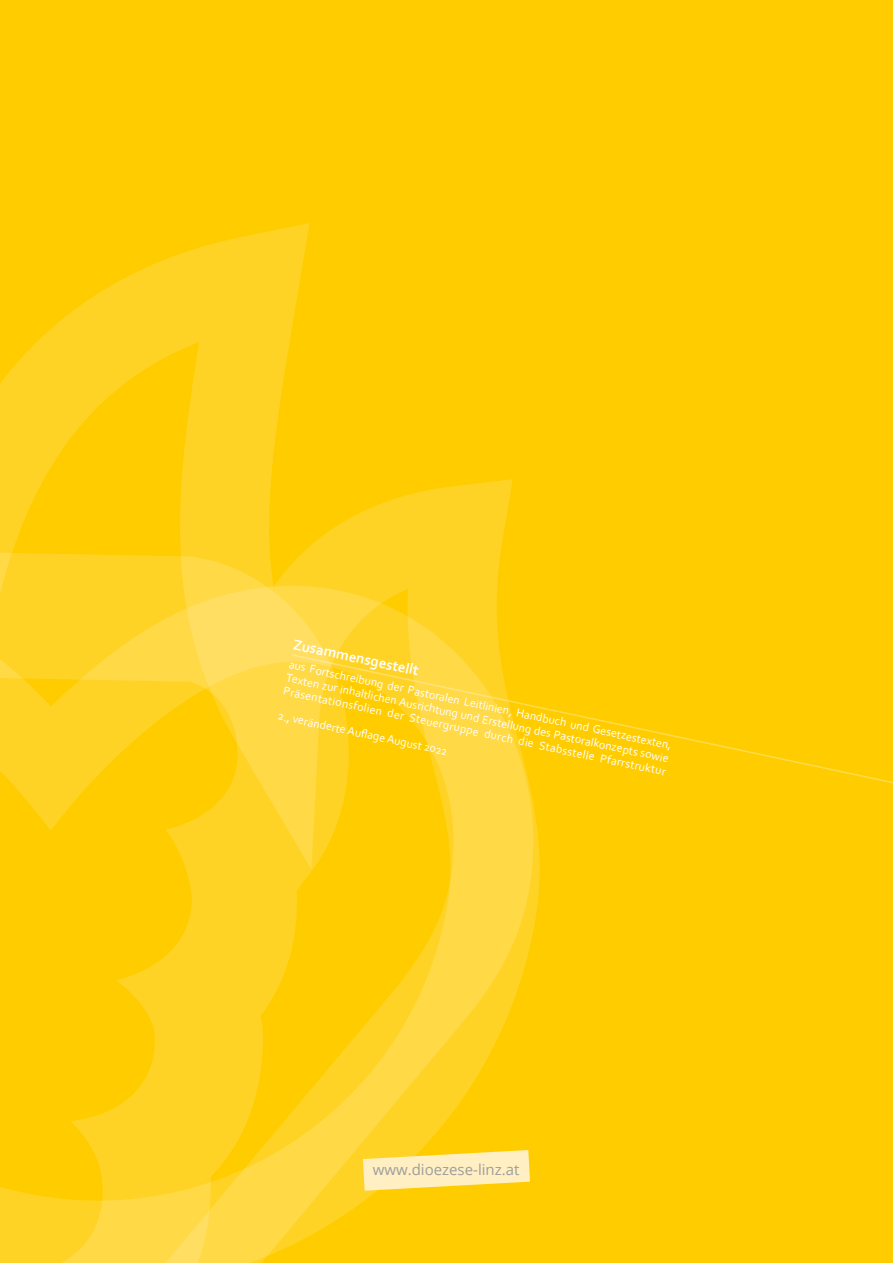
<style>
.page{position:relative;width:893px;height:1263px;background:#fc0}
.page>*{position:absolute;margin:0;border:0;box-sizing:border-box;transform-origin:0 0}
.t1{font:15px "Open Sans";color:#9d9d9c}
.t2{font:700 15px "Corbel";color:#fff}
.t3{font:12px/13.5px "Corbel";color:#fff;text-align:justify}
</style>
<div class="page">
<svg style="left:351px;top:479px;width:189px;height:441px"></svg>
<svg style="left:0;top:223px;width:351px;height:361px;fill:#ffd326"></svg>
<svg style="left:0;top:584px;width:535px;height:679px"></svg>
<svg style="left:363px;top:1150px;width:167px;height:41px"></svg>
<svg style="left:290px;top:653px;width:603px;height:150px"></svg>
<p class="t2" style="left:295px;top:635px;width:130px;rotate:12deg">Zusammensgestellt</p>
<p class="t3" style="left:291px;top:657px;width:392px;rotate:12deg">aus Fortschreibung der Pastoralen Leitlinien, Handbuch und Gesetzestexten, Texten zur inhaltlichen Ausrichtung und Erstellung des Pastoralkonzepts sowie Präsentationsfolien der Steuergruppe durch die Stabsstelle Pfarrstruktur</p>
<p class="t3" style="left:280px;top:708px;width:174px;rotate:12deg">2., veränderte Aufl age August 2022</p>
<p class="t1" style="left:373px;top:1159px;width:148px">www.dioezese-linz.at</p>
</div>
